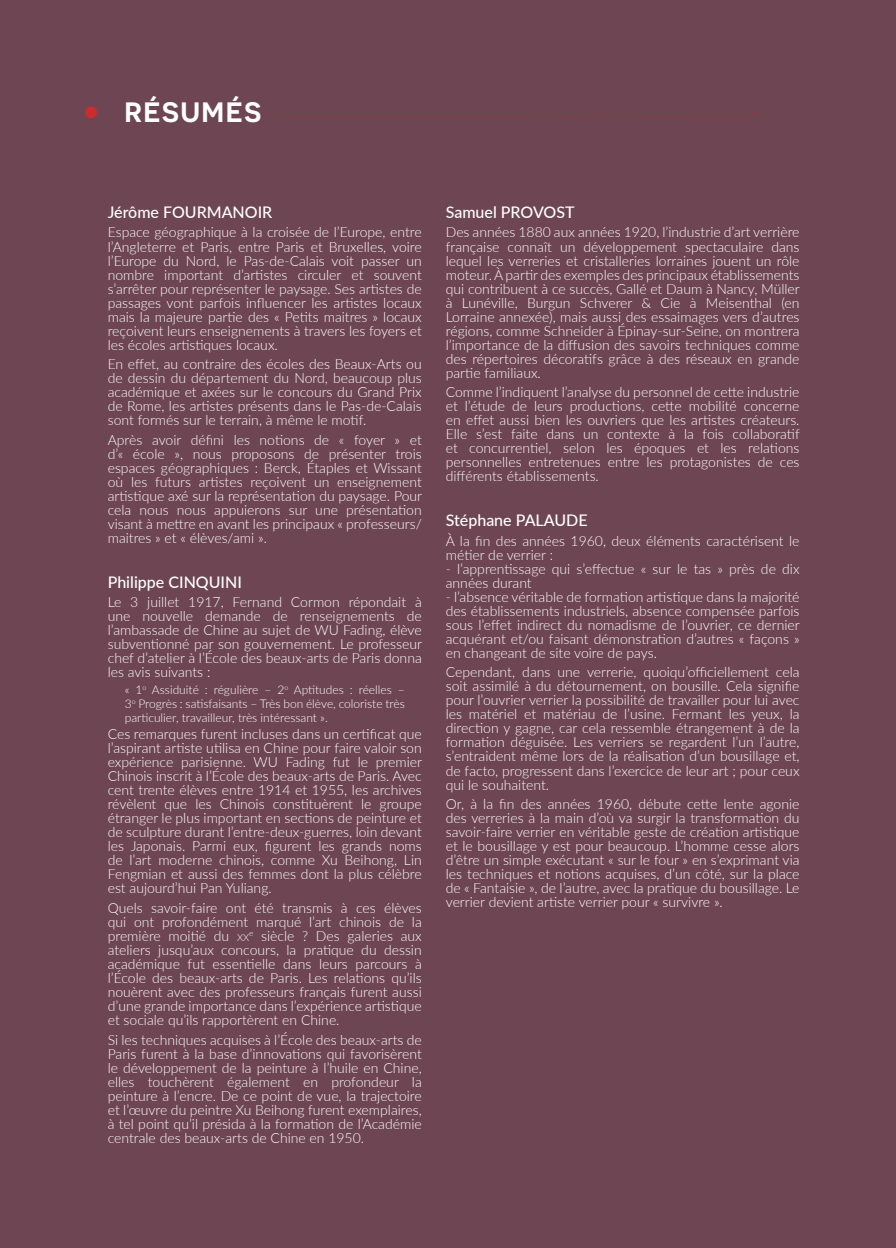
<style>
.page{position:relative;width:896px;height:1248px;background:#fff}
.page>*{position:absolute;margin:0;border:0;box-sizing:border-box;transform-origin:0 0}
.t1{font:600 28px "Novecentosanswide";letter-spacing:.05em;color:#fff}
.t2{font:500 16px "Lato";color:#fff}
.t3{font:300 14px/14px "Lato";color:#fff;text-align:justify}
.t4{font:300 12px/14px "Lato";color:#fff;text-align:justify}
.s1{font-size:9.8px}
</style>
<div class="page">
<div style="left:0;top:0;width:896px;height:1247px;background:#6e4553"></div>
<svg style="left:269px;top:113px;width:488px;height:1px"></svg>
<svg style="left:85px;top:106px;width:12px;height:12px"></svg>
<p class="t1" style="left:124px;top:95px;width:139px">RÉSUMÉS</p>
<p class="t2" style="left:108px;top:200px;width:166px">Jérôme FOURMANOIR</p>
<p class="t3" style="left:108px;top:225px;width:315px">Espace géographique à la croisée de l’Europe, entre l’Angleterre et Paris, entre Paris et Bruxelles, voire l’Europe du Nord, le Pas-de-Calais voit passer un nombre important d’artistes circuler et souvent s’arrêter pour représenter le paysage. Ses artistes de passages vont parfois influencer les artistes locaux mais la majeure partie des « Petits maitres » locaux reçoivent leurs enseignements à travers les foyers et les écoles artistiques locaux.</p>
<p class="t3" style="left:108px;top:356px;width:315px">En effet, au contraire des écoles des Beaux-Arts ou de dessin du département du Nord, beaucoup plus académique et axées sur le concours du Grand Prix de Rome, les artistes présents dans le Pas-de-Calais sont formés sur le terrain, à même le motif.</p>
<p class="t3" style="left:108px;top:432px;width:316px">Après avoir défini les notions de « foyer » et d’« école », nous proposons de présenter trois espaces géographiques : Berck, Étaples et Wissant où les futurs artistes reçoivent un enseignement artistique axé sur la représentation du paysage. Pour cela nous nous appuierons sur une présentation visant à mettre en avant les principaux « professeurs/ maitres » et « élèves/ami ».</p>
<p class="t2" style="left:108px;top:570px;width:136px">Philippe CINQUINI</p>
<p class="t3" style="left:108px;top:595px;width:316px">Le 3 juillet 1917, Fernand Cormon répondait à une nouvelle demande de renseignements de l’ambassade de Chine au sujet de WU Fading, élève subventionné par son gouvernement. Le professeur chef d’atelier à l’École des beaux-arts de Paris donna les avis suivants :</p>
<p class="t4" style="left:125px;top:682px;width:281px">« 1<sup>o</sup> Assiduité : régulière – 2<sup>o</sup> Aptitudes : réelles – 3<sup>o</sup> Progrès : satisfaisants – Très bon élève, coloriste très particulier, travailleur, très intéressant ».</p>
<p class="t3" style="left:108px;top:726px;width:316px">Ces remarques furent incluses dans un certificat que l’aspirant artiste utilisa en Chine pour faire valoir son expérience parisienne. WU Fading fut le premier Chinois inscrit à l’École des beaux-arts de Paris. Avec cent trente élèves entre 1914 et 1955, les archives révèlent que les Chinois constituèrent le groupe étranger le plus important en sections de peinture et de sculpture durant l’entre-deux-guerres, loin devant les Japonais. Parmi eux, figurent les grands noms de l’art moderne chinois, comme Xu Beihong, Lin Fengmian et aussi des femmes dont la plus célèbre est aujourd’hui Pan Yuliang.</p>
<p class="t3" style="left:108px;top:900px;width:315px">Quels savoir-faire ont été transmis à ces élèves qui ont profondément marqué l’art chinois de la première moitié du <span class="s1">xx</span><sup>e</sup> siècle ? Des galeries aux ateliers jusqu’aux concours, la pratique du dessin académique fut essentielle dans leurs parcours à l’École des beaux-arts de Paris. Les relations qu’ils nouèrent avec des professeurs français furent aussi d’une grande importance dans l’expérience artistique et sociale qu’ils rapportèrent en Chine.</p>
<p class="t3" style="left:108px;top:1032px;width:315px">Si les techniques acquises à l’École des beaux-arts de Paris furent à la base d’innovations qui favorisèrent le développement de la peinture à l’huile en Chine, elles touchèrent également en profondeur la peinture à l’encre. De ce point de vue, la trajectoire et l’œuvre du peintre Xu Beihong furent exemplaires, à tel point qu’il présida à la formation de l’Académie centrale des beaux-arts de Chine en 1950.</p>
<p class="t2" style="left:446px;top:200px;width:130px">Samuel PROVOST</p>
<p class="t3" style="left:446px;top:225px;width:355px">Des années 1880 aux années 1920, l’industrie d’art verrière française connaît un développement spectaculaire dans lequel les verreries et cristalleries lorraines jouent un rôle moteur. À partir des exemples des principaux établissements qui contribuent à ce succès, Gallé et Daum à Nancy, Müller à Lunéville, Burgun Schverer &amp; Cie à Meisenthal (en Lorraine annexée), mais aussi des essaimages vers d’autres régions, comme Schneider à Épinay-sur-Seine, on montrera l’importance de la diffusion des savoirs techniques comme des répertoires décoratifs grâce à des réseaux en grande partie familiaux.</p>
<p class="t3" style="left:446px;top:384px;width:355px">Comme l’indiquent l’analyse du personnel de cette industrie et l’étude de leurs productions, cette mobilité concerne en effet aussi bien les ouvriers que les artistes créateurs.<br>Elle s’est faite dans un contexte à la fois collaboratif et concurrentiel, selon les époques et les relations personnelles entretenues entre les protagonistes de ces différents établissements.</p>
<p class="t2" style="left:446px;top:508px;width:143px">Stéphane PALAUDE</p>
<p class="t3" style="left:446px;top:533px;width:355px">À la fin des années 1960, deux éléments caractérisent le métier de verrier :</p>
<p class="t3" style="left:446px;top:561px;width:355px">- l’apprentissage qui s’effectue « sur le tas » près de dix années durant</p>
<p class="t3" style="left:446px;top:589px;width:355px">- l’absence véritable de formation artistique dans la majorité des établissements industriels, absence compensée parfois sous l’effet indirect du nomadisme de l’ouvrier, ce dernier acquérant et/ou faisant démonstration d’autres « façons » en changeant de site voire de pays.</p>
<p class="t3" style="left:446px;top:665px;width:355px">Cependant, dans une verrerie, quoiqu’officiellement cela soit assimilé à du détournement, on bousille. Cela signifie pour l’ouvrier verrier la possibilité de travailler pour lui avec les matériel et matériau de l’usine. Fermant les yeux, la direction y gagne, car cela ressemble étrangement à de la formation déguisée. Les verriers se regardent l’un l’autre, s’entraident même lors de la réalisation d’un bousillage et, de facto, progressent dans l’exercice de leur art ; pour ceux qui le souhaitent.</p>
<p class="t3" style="left:446px;top:796px;width:355px">Or, à la fin des années 1960, débute cette lente agonie des verreries à la main d’où va surgir la transformation du savoir-faire verrier en véritable geste de création artistique et le bousillage y est pour beaucoup. L’homme cesse alors d’être un simple exécutant « sur le four » en s’exprimant via les techniques et notions acquises, d’un côté, sur la place de « Fantaisie », de l’autre, avec la pratique du bousillage. Le verrier devient artiste verrier pour « survivre ».</p>
</div>
